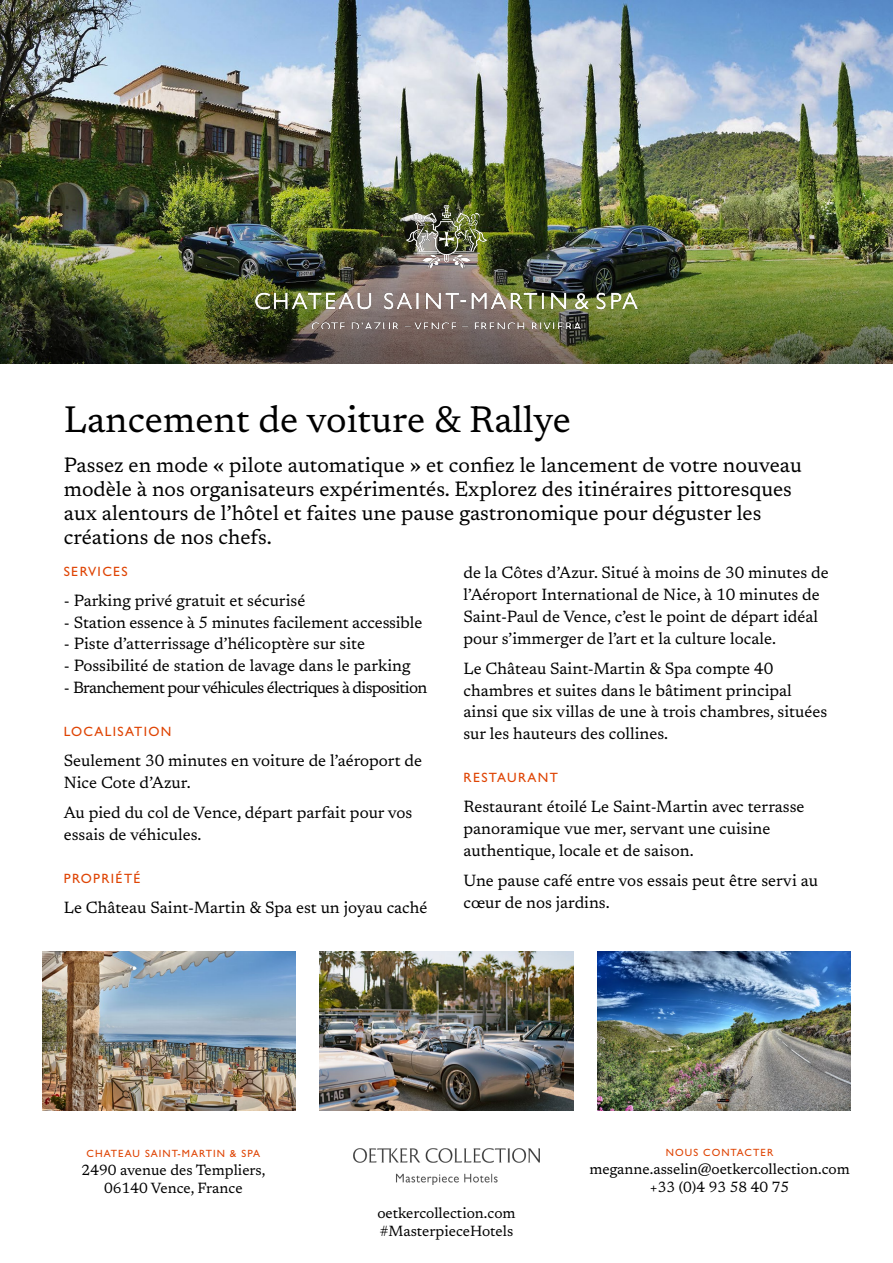
<style>
.page{position:relative;width:893px;height:1263px;background:#fff}
.page>*{position:absolute;margin:0;border:0;box-sizing:border-box;transform-origin:0 0}
.t1{font:37.5px "Newsreader";color:#000}
.t2{font:21px/24px "Newsreader";color:#000}
.t3{font:16.5px/21.8px "Newsreader";color:#000}
.t4{font:16.5px "Newsreader";letter-spacing:-.04em;color:#000}
.t5{font:15px/18px "Newsreader";color:#000;text-align:center}
.t6{font:500 13.5px "Gill Sans MT Pro";letter-spacing:.1em;color:#df4505}
.t7{font:500 10.5px "Gill Sans MT Pro";letter-spacing:.1em;color:#df4505}
</style>
<div class="page">
<img style="left:0;top:0;width:893px;height:200px">
<img style="left:0;top:200px;width:893px;height:164px">
<img style="left:252px;top:200px;width:389px;height:128px">
<img style="left:353px;top:1149px;width:187px;height:35px">
<img style="left:43px;top:951px;width:253px;height:160px">
<img style="left:597px;top:951px;width:253px;height:160px">
<img style="left:320px;top:951px;width:253px;height:160px">
<h1 class="t1" style="left:64px;top:392px;width:509px">Lancement de voiture &amp; Rallye</h1>
<p class="t2" style="left:64px;top:452px;width:740px">Passez en mode « pilote automatique » et confiez le lancement de votre nouveau modèle à nos organisateurs expérimentés. Explorez des itinéraires pittoresques aux alentours de l’hôtel et faites une pause gastronomique pour déguster les créations de nos chefs.</p>
<p class="t6" style="left:64px;top:563px;width:66px">SERVICES</p>
<p class="t3" style="left:64px;top:588px;width:243px">- Parking privé gratuit et sécurisé</p>
<p class="t3" style="left:64px;top:610px;width:360px">- Station essence à 5 minutes facilement accessible</p>
<p class="t3" style="left:64px;top:632px;width:303px">- Piste d’atterrissage d’hélicoptère sur site</p>
<p class="t3" style="left:64px;top:654px;width:348px">- Possibilité de station de lavage dans le parking</p>
<p class="t4" style="left:64px;top:675px;width:365px">- Branchement pour véhicules électriques à disposition</p>
<p class="t6" style="left:64px;top:723px;width:109px">LOCALISATION</p>
<p class="t3" style="left:64px;top:749px;width:360px">Seulement 30 minutes en voiture de l’aéroport de<br>Nice Cote d’Azur.</p>
<p class="t3" style="left:64px;top:801px;width:350px">Au pied du col de Vence, départ parfait pour vos essais de véhicules.</p>
<p class="t6" style="left:64px;top:870px;width:78px">PROPRIÉTÉ</p>
<p class="t3" style="left:64px;top:896px;width:365px">Le Château Saint-Martin &amp; Spa est un joyau caché</p>
<p class="t3" style="left:463px;top:561px;width:367px">de la Côtes d’Azur. Situé à moins de 30 minutes de l’Aéroport International de Nice, à 10 minutes de Saint-Paul de Vence, c’est le point de départ idéal pour s’immerger de l’art et la culture locale.</p>
<p class="t3" style="left:463px;top:657px;width:365px">Le Château Saint-Martin &amp; Spa compte 40 chambres et suites dans le bâtiment principal ainsi que six villas de une à trois chambres, situées sur les hauteurs des collines.</p>
<p class="t6" style="left:463px;top:770px;width:96px">RESTAURANT</p>
<p class="t3" style="left:463px;top:795px;width:343px">Restaurant étoilé Le Saint-Martin avec terrasse panoramique vue mer, servant une cuisine authentique, locale et de saison.</p>
<p class="t3" style="left:463px;top:869px;width:356px">Une pause café entre vos essais peut être servi au cœur de nos jardins.</p>
<p class="t7" style="left:87px;top:1147px;width:175px">CHATEAU SAINT-MARTIN &amp; SPA</p>
<p class="t5" style="left:82px;top:1160px;width:185px">2490 avenue des Templiers,<br>06140 Vence, France</p>
<p class="t5" style="left:377px;top:1203px;width:140px;text-align:left">oetkercollection.com #MasterpieceHotels</p>
<p class="t7" style="left:666px;top:1146px;width:109px">NOUS CONTACTER</p>
<p class="t5" style="left:589px;top:1159px;width:262px">meganne.asselin@oetkercollection.com +33 (0)4 93 58 40 75</p>
</div>
